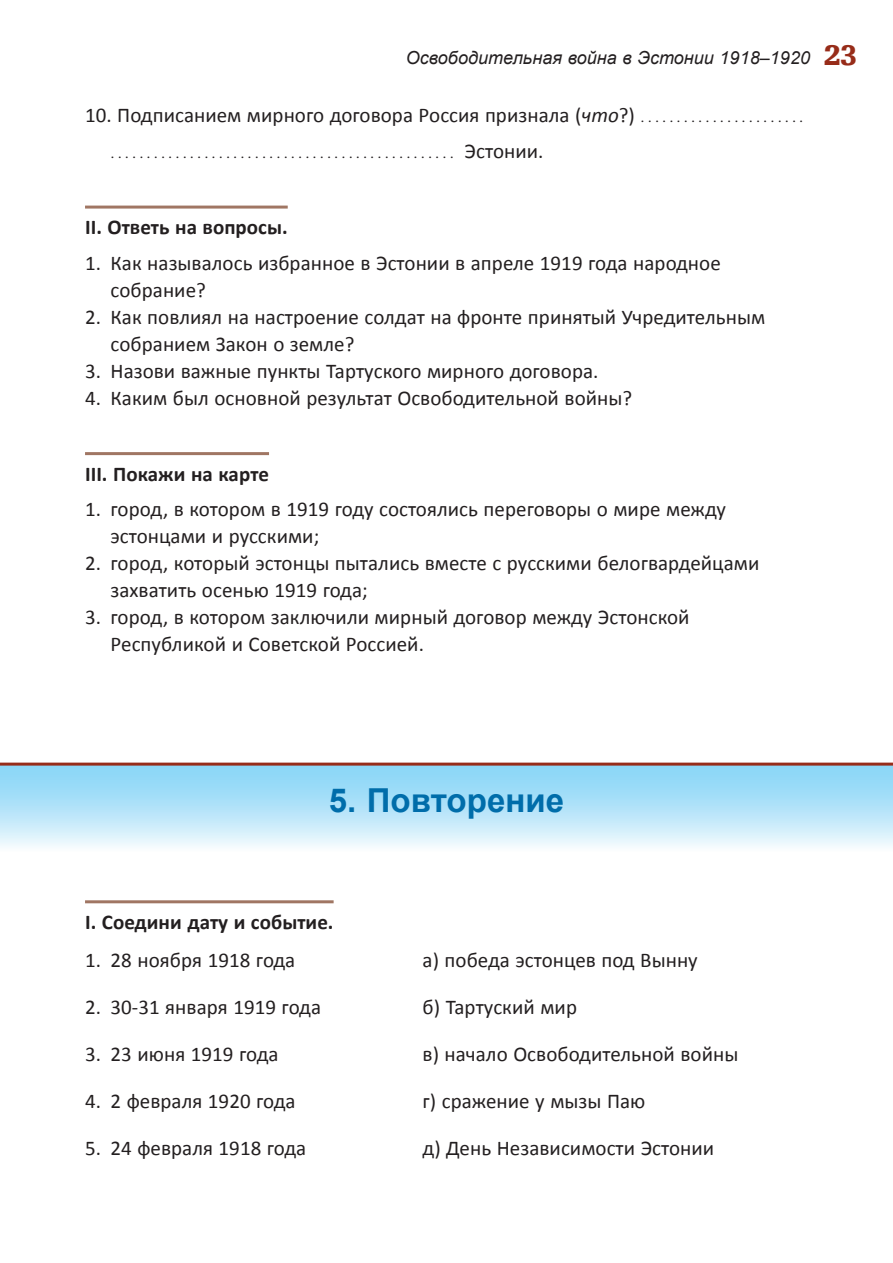
<style>
.page{position:relative;width:893px;height:1263px;background:#fff}
.page>*{position:absolute;margin:0;border:0;box-sizing:border-box;transform-origin:0 0}
.ptk-ala{font:700 33px "Arial";letter-spacing:.005em;color:#006daa}
.kusim{font:21px/27px "Calibri";color:#231f20}
.lunk{font:21px "Calibri";color:#231f20}
.juhend{font:700 21px "Calibri";color:#231f20}
.t1{font:italic 18px "Arial";letter-spacing:.005em;color:#231f20}
.lunk-2{font:15px "Optima";color:#231f20}
.s1{font-family:"Egyptienne F";font-weight:900;font-style:normal;font-size:30px;color:#972c19}
.s2{font-style:italic}
.s3{font-family:"Optima";font-size:15px}
.s4{font-family:"Calibri";font-size:21px}
</style>
<div class="page">
<div style="left:0;top:766px;width:893px;height:85px;background:linear-gradient(to bottom,#7fd2f6,#f1f9fd)"></div>
<hr style="left:0;top:763px;width:893px;height:3px;background:#972c19">
<hr style="left:85px;top:206px;width:203px;height:3px;background:#a07663">
<hr style="left:85px;top:452px;width:184px;height:3px;background:#a07663">
<hr style="left:85px;top:900px;width:249px;height:3px;background:#a07663">
<p class="t1" style="left:406px;top:46px;width:453px">Освободительная война в Эстонии 1918–1920 <span class="s1">23</span></p>
<p class="lunk" style="left:85px;top:102px;width:720px">10. Подписанием мирного договора Россия признала (<span class="s2">что</span>?) <span class="s3">. . . . . . . . . . . . . . . . . . . . . . .</span></p>
<p class="lunk-2" style="left:111px;top:144px;width:434px">................................................ <span class="s4">Эстонии.</span></p>
<p class="juhend" style="left:85px;top:214px;width:204px">II. Ответь на вопросы.</p>
<p class="kusim" style="left:111px;top:249px;width:612px;text-indent:-26px">1. Как называлось избранное в Эстонии в апреле 1919 года народное собрание?</p>
<p class="kusim" style="left:111px;top:303px;width:656px;text-indent:-26px">2. Как повлиял на настроение солдат на фронте принятый Учредительным собранием Закон о земле?</p>
<p class="kusim" style="left:85px;top:357px;width:515px">3. Назови важные пункты Тартуского мирного договора.</p>
<p class="kusim" style="left:85px;top:384px;width:549px">4. Каким был основной результат Освободительной войны?</p>
<p class="juhend" style="left:85px;top:460px;width:185px">III. Покажи на карте</p>
<p class="kusim" style="left:111px;top:496px;width:617px;text-indent:-26px">1. город, в котором в 1919 году состоялись переговоры о мире между эстонцами и русскими;</p>
<p class="kusim" style="left:111px;top:550px;width:650px;text-indent:-26px">2. город, который эстонцы пытались вместе с русскими белогвардейцами захватить осенью 1919 года;</p>
<p class="kusim" style="left:111px;top:604px;width:581px;text-indent:-26px">3. город, в котором заключили мирный договор между Эстонской<br>Республикой и Советской Россией.</p>
<p class="ptk-ala" style="left:329px;top:779px;width:237px">5. Повторение</p>
<p class="juhend" style="left:85px;top:908px;width:250px">I. Соедини дату и событие.</p>
<p class="lunk" style="left:85px;top:947px;width:212px">1. 28 ноября 1918 года</p>
<p class="lunk" style="left:423px;top:947px;width:277px">а) победа эстонцев под Вынну</p>
<p class="lunk" style="left:85px;top:994px;width:237px">2. 30-31 января 1919 года</p>
<p class="lunk" style="left:423px;top:994px;width:156px">б) Тартуский мир</p>
<p class="lunk" style="left:85px;top:1041px;width:195px">3. 23 июня 1919 года</p>
<p class="lunk" style="left:423px;top:1041px;width:317px">в) начало Освободительной войны</p>
<p class="lunk" style="left:85px;top:1088px;width:212px">4. 2 февраля 1920 года</p>
<p class="lunk" style="left:423px;top:1088px;width:224px">г) сражение у мызы Паю</p>
<p class="lunk" style="left:85px;top:1135px;width:223px">5. 24 февраля 1918 года</p>
<p class="lunk" style="left:423px;top:1135px;width:293px">д) День Независимости Эстонии</p>
</div>
